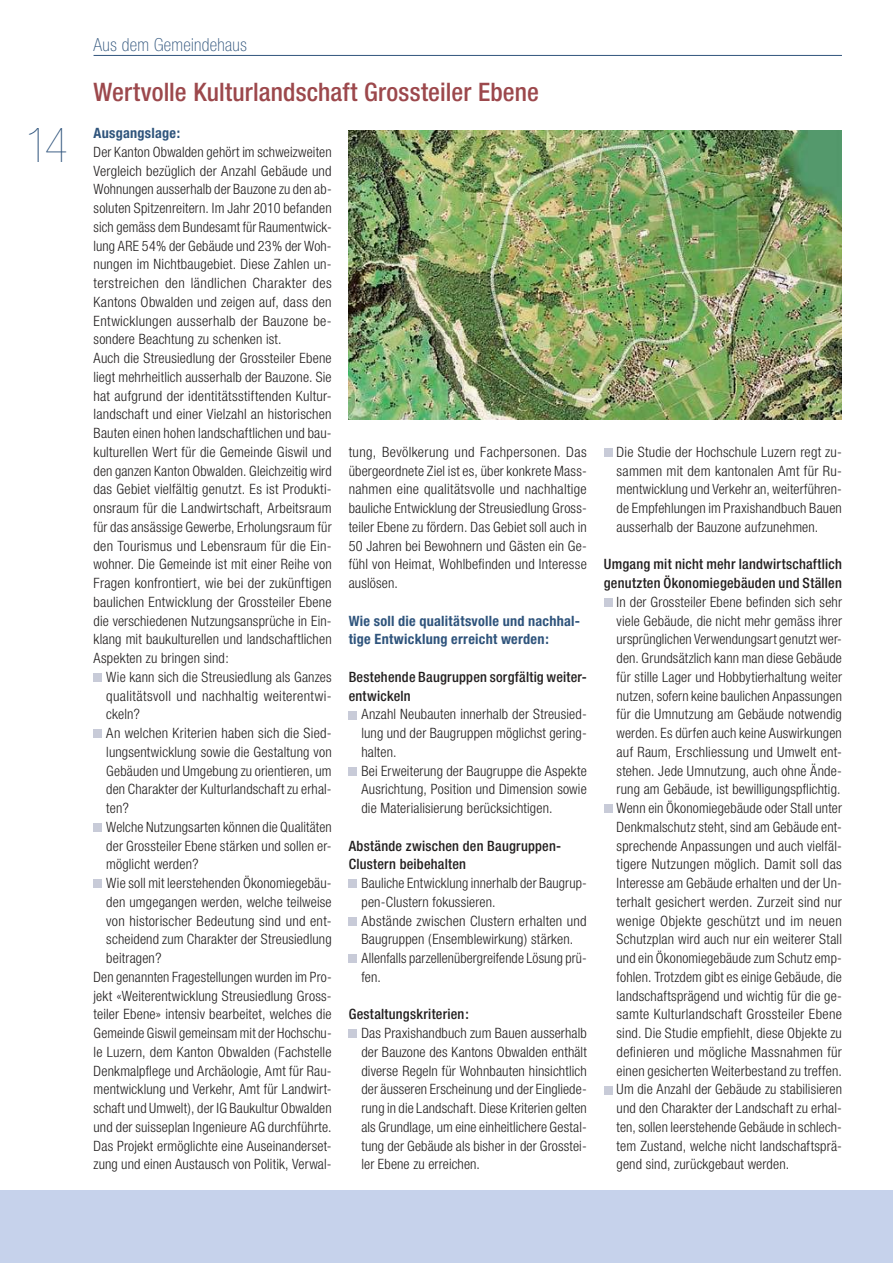
<style>
.page{position:relative;width:893px;height:1263px;background:#fff}
.page>*{position:absolute;margin:0;border:0;box-sizing:border-box;transform-origin:0 0}
.t1{font:900 condensed 48px "Helvetica Neue";color:#2f547c}
.t2{font:500 condensed 25.5px "Helvetica Neue";letter-spacing:.005em;color:#9c484c}
.t3{font:100 condensed 18px "Helvetica Neue";letter-spacing:.02em;color:#2f547c}
.t4{font:300 condensed 14.25px/18.8px "Helvetica Neue";letter-spacing:.01em;color:#221f1f;text-align:justify}
.t5{font:500 condensed 14.25px/18.8px "Helvetica Neue";letter-spacing:.015em;color:#221f1f}
.t6{font:700 condensed 14.25px/18.8px "Helvetica Neue";letter-spacing:.015em;color:#2f547c}
</style>
<div class="page">
<div style="left:0;top:1191px;width:893px;height:72px;background:#c6d2eb"></div>
<hr style="left:94px;top:55px;width:748px;height:1px;background:#2f547c">
<div style="left:94px;top:673px;width:8px;height:9px;background:#c8cbd8"></div>
<div style="left:94px;top:730px;width:8px;height:8px;background:#c8cbd8"></div>
<div style="left:94px;top:823px;width:8px;height:9px;background:#c8cbd8"></div>
<div style="left:94px;top:880px;width:8px;height:8px;background:#c8cbd8"></div>
<div style="left:349px;top:711px;width:8px;height:8px;background:#c8cbd8"></div>
<div style="left:349px;top:767px;width:8px;height:9px;background:#c8cbd8"></div>
<div style="left:349px;top:880px;width:8px;height:8px;background:#c8cbd8"></div>
<div style="left:349px;top:917px;width:8px;height:9px;background:#c8cbd8"></div>
<div style="left:349px;top:955px;width:8px;height:8px;background:#c8cbd8"></div>
<div style="left:349px;top:1030px;width:8px;height:8px;background:#c8cbd8"></div>
<div style="left:604px;top:448px;width:8px;height:9px;background:#c8cbd8"></div>
<div style="left:604px;top:598px;width:8px;height:9px;background:#c8cbd8"></div>
<div style="left:604px;top:805px;width:8px;height:8px;background:#c8cbd8"></div>
<div style="left:604px;top:1086px;width:8px;height:8px;background:#c8cbd8"></div>
<img style="left:349px;top:131px;width:493px;height:288px">
<h1 class="t1" style="left:26px;top:118px;width:44px">14</h1>
<p class="t3" style="left:94px;top:34px;width:155px">Aus dem Gemeindehaus</p>
<h2 class="t2" style="left:94px;top:82px;width:447px">Wertvolle Kulturlandschaft Grossteiler Ebene</h2>
<p class="t6" style="left:94px;top:125px;width:88px">Ausgangslage:</p>
<p class="t4" style="left:94px;top:143px;width:240px;text-align:left">Der Kanton Obwalden gehört im schweizweiten Vergleich bezüglich der Anzahl Gebäude und Wohnungen ausserhalb der Bauzone zu den ab&shy;soluten Spitzenreitern. Im Jahr 2010 befanden sich gemäss dem Bundesamt für Raumentwick&shy;lung ARE 54% der Gebäude und 23% der Woh&shy;nungen im Nichtbaugebiet. Diese Zahlen un&shy;terstreichen den ländlichen Charakter des Kantons Obwalden und zeigen auf, dass den Entwicklungen ausserhalb der Bauzone be&shy;sondere Beachtung zu schenken ist.<br>Auch die Streusiedlung der Grossteiler Ebene liegt mehrheitlich ausserhalb der Bauzone. Sie hat aufgrund der identitätsstiftenden Kultur&shy;landschaft und einer Vielzahl an historischen Bauten einen hohen landschaftlichen und bau&shy;kulturellen Wert für die Gemeinde Giswil und den ganzen Kanton Obwalden. Gleichzeitig wird das Gebiet vielfältig genutzt. Es ist Produkti&shy;onsraum für die Landwirtschaft, Arbeitsraum für das ansässige Gewerbe, Erholungsraum für den Tourismus und Lebensraum für die Ein&shy;wohner. Die Gemeinde ist mit einer Reihe von Fragen konfrontiert, wie bei der zukünftigen baulichen Entwicklung der Grossteiler Ebene die verschiedenen Nutzungsansprüche in Ein&shy;klang mit baukulturellen und landschaftlichen Aspekten zu bringen sind:</p>
<p class="t4" style="left:106px;top:668px;width:227px">Wie kann sich die Streusiedlung als Ganzes</p>
<p class="t4" style="left:106px;top:687px;width:227px">qualitätsvoll und nachhaltig weiterentwi-</p>
<p class="t4" style="left:106px;top:706px;width:35px">ckeln?</p>
<p class="t4" style="left:106px;top:725px;width:227px">An welchen Kriterien haben sich die Sied-</p>
<p class="t4" style="left:106px;top:743px;width:227px">lungsentwicklung sowie die Gestaltung von</p>
<p class="t4" style="left:106px;top:762px;width:227px">Gebäuden und Umgebung zu orientieren, um</p>
<p class="t4" style="left:106px;top:781px;width:227px">den Charakter der Kulturlandschaft zu erhal-</p>
<p class="t4" style="left:106px;top:800px;width:24px">ten?</p>
<p class="t4" style="left:106px;top:818px;width:227px">Welche Nutzungsarten können die Qualitäten</p>
<p class="t4" style="left:106px;top:837px;width:227px">der Grossteiler Ebene stärken und sollen er-</p>
<p class="t4" style="left:106px;top:856px;width:94px">möglicht werden?</p>
<p class="t4" style="left:106px;top:875px;width:227px">Wie soll mit leerstehenden Ökonomiegebäu-</p>
<p class="t4" style="left:106px;top:893px;width:227px">den umgegangen werden, welche teilweise</p>
<p class="t4" style="left:106px;top:912px;width:227px">von historischer Bedeutung sind und ent-</p>
<p class="t4" style="left:106px;top:931px;width:227px">scheidend zum Charakter der Streusiedlung</p>
<p class="t4" style="left:106px;top:950px;width:57px">beitragen?</p>
<p class="t4" style="left:94px;top:968px;width:240px">Den genannten Fragestellungen wurden im Pro-</p>
<p class="t4" style="left:94px;top:987px;width:240px">jekt «Weiterentwicklung Streusiedlung Gross-</p>
<p class="t4" style="left:94px;top:1006px;width:240px">teiler Ebene» intensiv bearbeitet, welches die</p>
<p class="t4" style="left:94px;top:1025px;width:240px">Gemeinde Giswil gemeinsam mit der Hochschu-</p>
<p class="t4" style="left:94px;top:1043px;width:240px">le Luzern, dem Kanton Obwalden (Fachstelle</p>
<p class="t4" style="left:94px;top:1062px;width:240px">Denkmalpflege und Archäologie, Amt für Rau-</p>
<p class="t4" style="left:94px;top:1081px;width:240px">mentwicklung und Verkehr, Amt für Landwirt-</p>
<p class="t4" style="left:94px;top:1100px;width:240px">schaft und Umwelt), der IG Baukultur Obwalden</p>
<p class="t4" style="left:94px;top:1118px;width:240px">und der suisseplan Ingenieure AG durchführte.</p>
<p class="t4" style="left:94px;top:1137px;width:240px">Das Projekt ermöglichte eine Auseinanderset-</p>
<p class="t4" style="left:94px;top:1156px;width:240px">zung und einen Austausch von Politik, Verwal-</p>
<p class="t4" style="left:349px;top:443px;width:240px">tung, Bevölkerung und Fachpersonen. Das übergeordnete Ziel ist es, über konkrete Mass&shy;nahmen eine qualitätsvolle und nachhaltige bauliche Entwicklung der Streusiedlung Gross&shy;teiler Ebene zu fördern. Das Gebiet soll auch in 50 Jahren bei Bewohnern und Gästen ein Ge&shy;fühl von Heimat, Wohlbefinden und Interesse auslösen.</p>
<p class="t6" style="left:349px;top:612px;width:233px">Wie soll die qualitätsvolle und nachhal&shy;tige Entwicklung erreicht werden:</p>
<p class="t5" style="left:349px;top:668px;width:240px">Bestehende Baugruppen sorgfältig weiter&shy;entwickeln</p>
<p class="t4" style="left:361px;top:706px;width:227px;text-align:left">Anzahl Neubauten innerhalb der Streusied&shy;lung und der Baugruppen möglichst gering&shy;halten.<br>Bei Erweiterung der Baugruppe die Aspekte Ausrichtung, Position und Dimension sowie die Materialisierung berücksichtigen.</p>
<p class="t5" style="left:349px;top:837px;width:214px">Abstände zwischen den Baugruppen-<br>Clustern beibehalten</p>
<p class="t4" style="left:361px;top:875px;width:227px;text-align:left">Bauliche Entwicklung innerhalb der Baugrup&shy;pen-Clustern fokussieren.<br>Abstände zwischen Clustern erhalten und Baugruppen (Ensemblewirkung) stärken.<br>Allenfalls parzellenübergreifende Lösung prü&shy;fen.</p>
<p class="t5" style="left:349px;top:1006px;width:122px">Gestaltungskriterien:</p>
<p class="t4" style="left:361px;top:1025px;width:227px">Das Praxishandbuch zum Bauen ausserhalb der Bauzone des Kantons Obwalden enthält diverse Regeln für Wohnbauten hinsichtlich der äusseren Erscheinung und der Eingliede&shy;rung in die Landschaft. Diese Kriterien gelten als Grundlage, um eine einheitlichere Gestal&shy;tung der Gebäude als bisher in der Grosstei&shy;ler Ebene zu erreichen.</p>
<p class="t4" style="left:617px;top:443px;width:227px">Die Studie der Hochschule Luzern regt zu&shy;sammen mit dem kantonalen Amt für Ru&shy;mentwicklung und Verkehr an, weiterführen&shy;de Empfehlungen im Praxishandbuch Bauen ausserhalb der Bauzone aufzunehmen.</p>
<p class="t5" style="left:604px;top:556px;width:240px">Umgang mit nicht mehr landwirtschaftlich genutzten Ökonomiegebäuden und Ställen</p>
<p class="t4" style="left:617px;top:593px;width:227px">In der Grossteiler Ebene befinden sich sehr viele Gebäude, die nicht mehr gemäss ihrer ursprünglichen Verwendungsart genutzt wer&shy;den. Grundsätzlich kann man diese Gebäude für stille Lager und Hobbytierhaltung weiter nutzen, sofern keine baulichen Anpassungen für die Umnutzung am Gebäude notwendig werden. Es dürfen auch keine Auswirkungen auf Raum, Erschliessung und Umwelt ent&shy;stehen. Jede Umnutzung, auch ohne Ände&shy;rung am Gebäude, ist bewilligungspflichtig.<br>Wenn ein Ökonomiegebäude oder Stall unter Denkmalschutz steht, sind am Gebäude ent&shy;sprechende Anpassungen und auch vielfäl&shy;tigere Nutzungen möglich. Damit soll das Interesse am Gebäude erhalten und der Un&shy;terhalt gesichert werden. Zurzeit sind nur wenige Objekte geschützt und im neuen Schutzplan wird auch nur ein weiterer Stall und ein Ökonomiegebäude zum Schutz emp&shy;fohlen. Trotzdem gibt es einige Gebäude, die landschaftsprägend und wichtig für die ge&shy;samte Kulturlandschaft Grossteiler Ebene sind. Die Studie empfiehlt, diese Objekte zu definieren und mögliche Massnahmen für einen gesicherten Weiterbestand zu treffen.<br>Um die Anzahl der Gebäude zu stabilisieren und den Charakter der Landschaft zu erhal&shy;ten, sollen leerstehende Gebäude in schlech&shy;tem Zustand, welche nicht landschaftsprä&shy;gend sind, zurückgebaut werden.</p>
</div>
